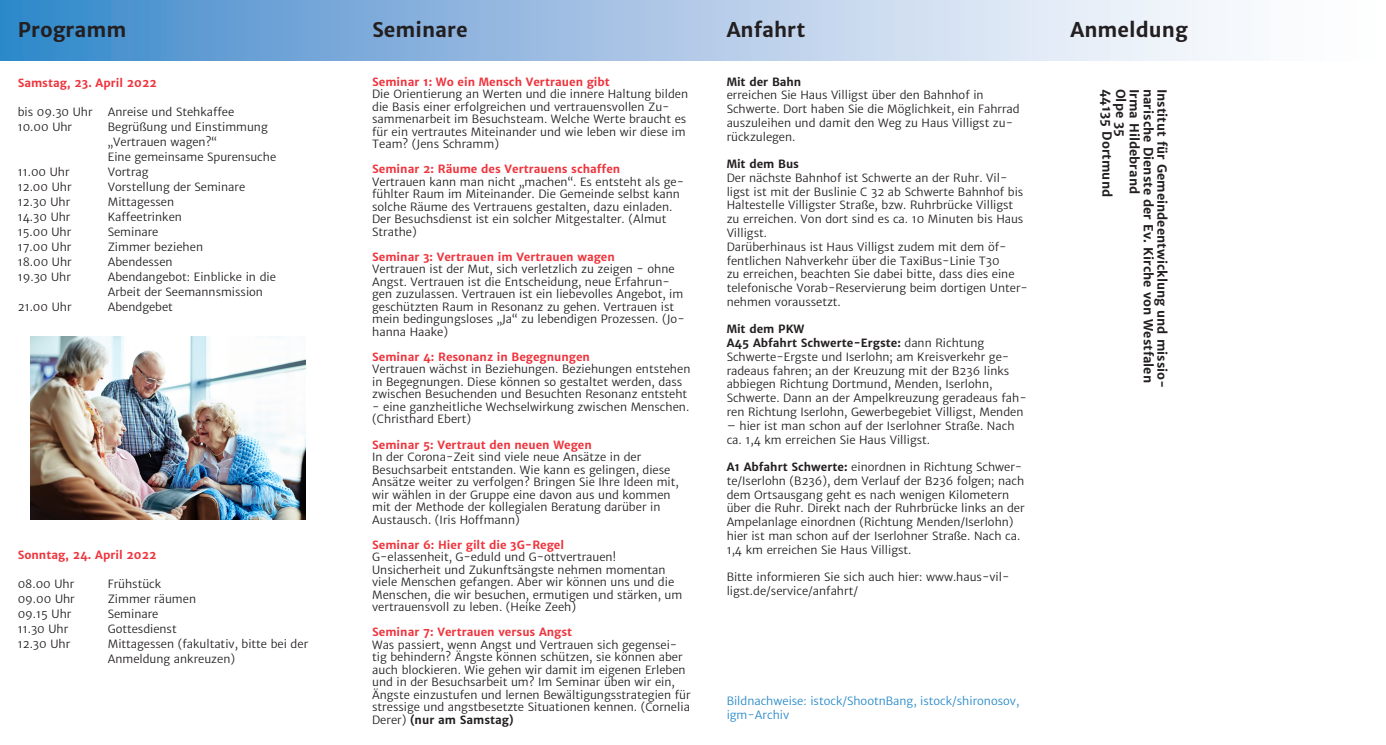
<style>
.page{position:relative;width:1386px;height:745px;background:#fff}
.page>*{position:absolute;margin:0;border:0;box-sizing:border-box;transform-origin:0 0}
.t1{font:700 20px "Merriweather Sans";color:#231f20}
.t2{font:700 12.5px "Merriweather Sans";color:#231f20}
.Überschrift{font:11.25px/12.5px "Merriweather Sans";color:#231f20}
.Normal_2{font:11.25px "Merriweather Sans";color:#231f20}
.Überschrift-2{font:700 11.25px "Merriweather Sans";color:#ee343d}
.t3{font:11.25px/13.8px "Merriweather Sans";color:#2688c9}
.t4{font:700 11.25px "Merriweather Sans";color:#231f20}
.s1{font-weight:700}
</style>
<div class="page">
<svg style="left:0;top:0;width:1226px;height:60px;background:#9fc2e4"></svg>
<img style="left:30px;top:336px;width:275px;height:183px">
<p class="t1" style="left:18px;top:18px;width:110px">Programm</p>
<p class="t1" style="left:372px;top:18px;width:97px">Seminare</p>
<p class="t1" style="left:726px;top:18px;width:80px">Anfahrt</p>
<p class="t1" style="left:1070px;top:18px;width:119px">Anmeldung</p>
<p class="Überschrift-2" style="left:18px;top:76px;width:141px">Samstag, 23. April 2022</p>
<p class="Normal_2" style="left:18px;top:105px;width:76px">bis 09.30 Uhr</p>
<p class="Normal_2" style="left:108px;top:105px;width:128px">Anreise und Stehkaffee</p>
<p class="Normal_2" style="left:18px;top:120px;width:56px">10.00 Uhr</p>
<p class="Normal_2" style="left:108px;top:120px;width:161px">Begrüßung und Einstimmung</p>
<p class="Normal_2" style="left:108px;top:135px;width:111px">„Vertrauen wagen?“</p>
<p class="Normal_2" style="left:108px;top:150px;width:170px">Eine gemeinsame Spurensuche</p>
<p class="Normal_2" style="left:18px;top:165px;width:53px">11.00 Uhr</p>
<p class="Normal_2" style="left:108px;top:165px;width:42px">Vortrag</p>
<p class="Normal_2" style="left:18px;top:180px;width:55px">12.00 Uhr</p>
<p class="Normal_2" style="left:108px;top:180px;width:139px">Vorstellung der Seminare</p>
<p class="Normal_2" style="left:18px;top:195px;width:54px">12.30 Uhr</p>
<p class="Normal_2" style="left:108px;top:195px;width:68px">Mittagessen</p>
<p class="Normal_2" style="left:18px;top:210px;width:54px">14.30 Uhr</p>
<p class="Normal_2" style="left:108px;top:210px;width:76px">Kaffeetrinken</p>
<p class="Normal_2" style="left:18px;top:225px;width:55px">15.00 Uhr</p>
<p class="Normal_2" style="left:108px;top:225px;width:52px">Seminare</p>
<p class="Normal_2" style="left:18px;top:240px;width:55px">17.00 Uhr</p>
<p class="Normal_2" style="left:108px;top:240px;width:97px">Zimmer beziehen</p>
<p class="Normal_2" style="left:18px;top:255px;width:55px">18.00 Uhr</p>
<p class="Normal_2" style="left:108px;top:255px;width:66px">Abendessen</p>
<p class="Normal_2" style="left:18px;top:270px;width:55px">19.30 Uhr</p>
<p class="Normal_2" style="left:108px;top:270px;width:170px">Abendangebot: Einblicke in die</p>
<p class="Normal_2" style="left:108px;top:285px;width:157px">Arbeit der Seemannsmission</p>
<p class="Normal_2" style="left:18px;top:300px;width:55px">21.00 Uhr</p>
<p class="Normal_2" style="left:108px;top:300px;width:67px">Abendgebet</p>
<p class="Überschrift-2" style="left:18px;top:548px;width:140px">Sonntag, 24. April 2022</p>
<p class="Normal_2" style="left:18px;top:576px;width:58px">08.00 Uhr</p>
<p class="Normal_2" style="left:108px;top:576px;width:55px">Frühstück</p>
<p class="Normal_2" style="left:18px;top:591px;width:59px">09.00 Uhr</p>
<p class="Normal_2" style="left:108px;top:591px;width:90px">Zimmer räumen</p>
<p class="Normal_2" style="left:18px;top:606px;width:55px">09.15 Uhr</p>
<p class="Normal_2" style="left:108px;top:606px;width:52px">Seminare</p>
<p class="Normal_2" style="left:18px;top:621px;width:52px">11.30 Uhr</p>
<p class="Normal_2" style="left:108px;top:621px;width:70px">Gottesdienst</p>
<p class="Normal_2" style="left:18px;top:636px;width:54px">12.30 Uhr</p>
<p class="Normal_2" style="left:108px;top:636px;width:202px">Mittagessen (fakultativ, bitte bei der</p>
<p class="Normal_2" style="left:108px;top:651px;width:129px">Anmeldung ankreuzen)</p>
<p class="Überschrift-2" style="left:372px;top:74px;width:239px">Seminar 1: Wo ein Mensch Vertrauen gibt</p>
<p class="Überschrift" style="left:372px;top:88px;width:317px">Die Orientierung an Werten und die innere Haltung bilden die Basis einer erfolgreichen und vertrauensvollen Zu&shy;sammenarbeit im Besuchsteam. Welche Werte braucht es für ein vertrautes Miteinander und wie leben wir diese im Team? (Jens Schramm)</p>
<p class="Überschrift-2" style="left:372px;top:162px;width:250px">Seminar 2: Räume des Vertrauens schaffen</p>
<p class="Überschrift" style="left:372px;top:175px;width:313px">Vertrauen kann man nicht „machen“. Es entsteht als ge&shy;fühlter Raum im Miteinander. Die Gemeinde selbst kann solche Räume des Vertrauens gestalten, dazu einladen.<br>Der Besuchsdienst ist ein solcher Mitgestalter. (Almut Strathe)</p>
<p class="Überschrift-2" style="left:372px;top:249px;width:244px">Seminar 3: Vertrauen im Vertrauen wagen</p>
<p class="Überschrift" style="left:372px;top:263px;width:314px">Vertrauen ist der Mut, sich verletzlich zu zeigen - ohne Angst. Vertrauen ist die Entscheidung, neue Erfahrun&shy;gen zuzulassen. Vertrauen ist ein liebevolles Angebot, im geschützten Raum in Resonanz zu gehen. Vertrauen ist mein bedingungsloses „Ja“ zu lebendigen Prozessen. (Jo&shy;hanna Haake)</p>
<p class="Überschrift-2" style="left:372px;top:349px;width:219px">Seminar 4: Resonanz in Begegnungen</p>
<p class="Überschrift" style="left:372px;top:363px;width:320px">Vertrauen wächst in Beziehungen. Beziehungen entstehen in Begegnungen. Diese können so gestaltet werden, dass zwischen Besuchenden und Besuchten Resonanz entsteht</p>
<p class="Überschrift" style="left:372px;top:400px;width:318px">- eine ganzheitliche Wechselwirkung zwischen Menschen. (Christhard Ebert)</p>
<p class="Überschrift-2" style="left:372px;top:437px;width:221px">Seminar 5: Vertraut den neuen Wegen</p>
<p class="Überschrift" style="left:372px;top:450px;width:308px">In der Corona-Zeit sind viele neue Ansätze in der Besuchsarbeit entstanden. Wie kann es gelingen, diese Ansätze weiter zu verfolgen? Bringen Sie Ihre Ideen mit, wir wählen in der Gruppe eine davon aus und kommen mit der Methode der kollegialen Beratung darüber in Austausch. (Iris Hoffmann)</p>
<p class="Überschrift-2" style="left:372px;top:537px;width:193px">Seminar 6: Hier gilt die 3G-Regel</p>
<p class="Überschrift" style="left:372px;top:550px;width:245px">G-elassenheit, G-eduld und G-ottvertrauen!</p>
<p class="Überschrift" style="left:372px;top:563px;width:312px">Unsicherheit und Zukunftsängste nehmen momentan viele Menschen gefangen. Aber wir können uns und die Menschen, die wir besuchen, ermutigen und stärken, um vertrauensvoll zu leben. (Heike Zeeh)</p>
<p class="Überschrift-2" style="left:372px;top:624px;width:202px">Seminar 7: Vertrauen versus Angst</p>
<p class="Überschrift" style="left:372px;top:638px;width:320px">Was passiert, wenn Angst und Vertrauen sich gegensei&shy;tig behindern? Ängste können schützen, sie können aber auch blockieren. Wie gehen wir damit im eigenen Erleben und in der Besuchsarbeit um? Im Seminar üben wir ein, Ängste einzustufen und lernen Bewältigungsstrategien für stressige und angstbesetzte Situationen kennen. (Cornelia Derer) <span class="s1">(nur am Samstag)</span></p>
<p class="t4" style="left:726px;top:74px;width:76px">Mit der Bahn</p>
<p class="Überschrift" style="left:726px;top:88px;width:294px;line-height:13.8px">erreichen Sie Haus Villigst über den Bahnhof in Schwerte. Dort haben Sie die Möglichkeit, ein Fahrrad auszuleihen und damit den Weg zu Haus Villigst zu&shy;rückzulegen.</p>
<p class="t4" style="left:726px;top:157px;width:74px">Mit dem Bus</p>
<p class="Überschrift" style="left:726px;top:171px;width:298px;line-height:13.8px">Der nächste Bahnhof ist Schwerte an der Ruhr. Vil&shy;ligst ist mit der Buslinie C 32 ab Schwerte Bahnhof bis Haltestelle Villigster Straße, bzw. Ruhrbrücke Villigst zu erreichen. Von dort sind es ca. 10 Minuten bis Haus Villigst.</p>
<p class="Überschrift" style="left:726px;top:240px;width:303px;line-height:13.8px">Darüberhinaus ist Haus Villigst zudem mit dem öf&shy;fentlichen Nahverkehr über die TaxiBus-Linie T30<br>zu erreichen, beachten Sie dabei bitte, dass dies eine telefonische Vorab-Reservierung beim dortigen Unter&shy;nehmen voraussetzt.</p>
<p class="t4" style="left:726px;top:322px;width:79px">Mit dem PKW</p>
<p class="Überschrift" style="left:726px;top:336px;width:301px;line-height:13.8px"><span class="s1">A45 Abfahrt Schwerte-Ergste:</span> dann Richtung Schwerte-Ergste und Iserlohn; am Kreisverkehr ge&shy;radeaus fahren; an der Kreuzung mit der B236 links abbiegen Richtung Dortmund, Menden, Iserlohn, Schwerte. Dann an der Ampelkreuzung geradeaus fah&shy;ren Richtung Iserlohn, Gewerbegebiet Villigst, Menden</p>
<p class="Überschrift" style="left:726px;top:418px;width:289px;line-height:13.8px">– hier ist man schon auf der Iserlohner Straße. Nach ca. 1,4 km erreichen Sie Haus Villigst.</p>
<p class="Überschrift" style="left:726px;top:460px;width:299px;line-height:13.8px"><span class="s1">A1 Abfahrt Schwerte:</span> einordnen in Richtung Schwer&shy;te/Iserlohn (B236), dem Verlauf der B236 folgen; nach dem Ortsausgang geht es nach wenigen Kilometern über die Ruhr. Direkt nach der Ruhrbrücke links an der Ampelanlage einordnen (Richtung Menden/Iserlohn) hier ist man schon auf der Iserlohner Straße. Nach ca.<br>1,4 km erreichen Sie Haus Villigst.</p>
<p class="Überschrift" style="left:726px;top:570px;width:284px;line-height:13.8px">Bitte informieren Sie sich auch hier: www.haus-vil&shy;ligst.de/service/anfahrt/</p>
<p class="t3" style="left:726px;top:693px;width:294px">Bildnachweise: istock/ShootnBang, istock/shironosov, igm-Archiv</p>
<p class="t2" style="left:1114px;top:89px;width:110px;rotate:90deg">44135 Dortmund</p>
<p class="t2" style="left:1128px;top:89px;width:50px;rotate:90deg">Olpe 35</p>
<p class="t2" style="left:1142px;top:89px;width:107px;rotate:90deg">Irma Hildebrand</p>
<p class="t2" style="left:1155px;top:89px;width:295px;rotate:90deg">narische Dienste der Ev. Kirche von Westfalen</p>
<p class="t2" style="left:1169px;top:89px;width:301px;rotate:90deg">Institut für Gemeindeentwicklung und missio-</p>
</div>
